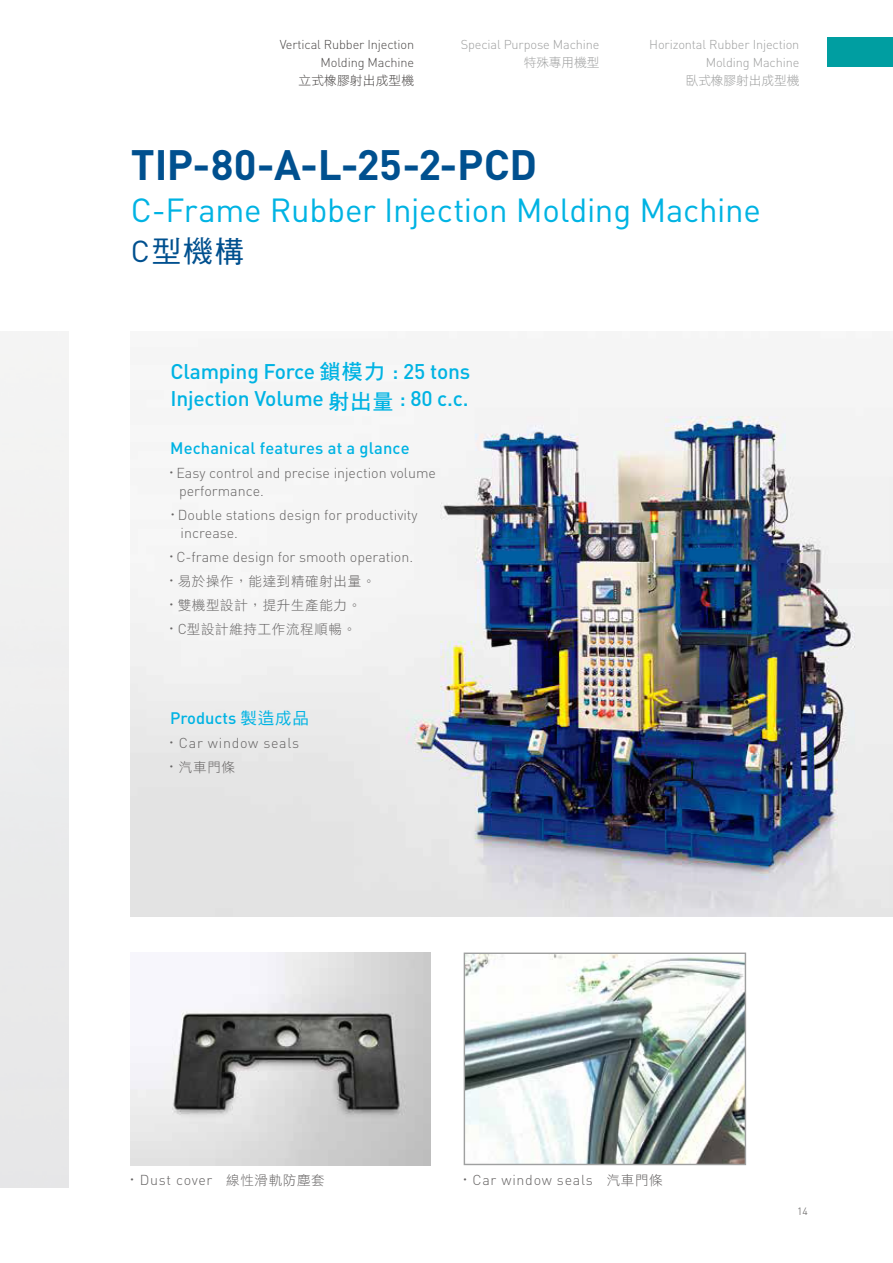
<style>
.page{position:relative;width:893px;height:1263px;background:#fff}
.page>*{position:absolute;margin:0;border:0;box-sizing:border-box;transform-origin:0 0}
.t1{font:700 42px "DIN Pro";letter-spacing:-.005em;color:#00508f}
.t2{font:33px "DIN Pro";letter-spacing:-.01em;color:#00b3e3}
.t3{font:30px "DF Hei Std W5";color:#00508f}
.t4{font:500 21px/27px "DIN Pro";letter-spacing:-.01em;color:#00b3e3}
.t5{font:500 16.5px "DIN Pro";letter-spacing:.01em;color:#00b3e3}
.t6{font:300 14.25px/18px "DIN Pro";color:#666464}
.t7{font:300 14.25px "DIN Pro";letter-spacing:.05em;color:#666464}
.t8{font:300 14.25px "DIN Pro";letter-spacing:.04em;color:#666464}
.t9{font:13.5px "DF Hei Std W3";letter-spacing:.05em;color:#666464}
.t10{font:300 12.75px/18px "DIN Pro";letter-spacing:-.01em;color:#9fa0a0;text-align:right}
.t11{font:300 12.75px/18px "DIN Pro";letter-spacing:-.01em;color:#4c4948;text-align:right}
.t12{font:12.75px "DF Hei Std W3";letter-spacing:-.01em;color:#9fa0a0}
.t13{font:12.75px "DF Hei Std W3";letter-spacing:.01em;color:#4c4948}
.t14{font:300 10.5px "DIN Pro";color:#595757}
.s1{font-family:"DIN Pro"}
.s2{font-family:"DF Hei Std W7";font-weight:400}
.s3{font-family:"DIN Pro";font-weight:300;font-size:14.25px}
.s4{font-family:"DF Hei Std W5";font-weight:400}
.s5{font-family:"DF Hei Std W3";font-weight:400;font-size:13.5px}
</style>
<div class="page">
<div style="left:827px;top:37px;width:66px;height:30px;background:#009ea1"></div>
<img style="left:131px;top:952px;width:299px;height:213px">
<img style="left:131px;top:407px;width:762px;height:509px">
<img style="left:466px;top:954px;width:278px;height:209px">
<div style="left:464px;top:952px;width:282px;height:213px;border:1px solid #9fa0a0"></div>
<p class="t11" style="left:280px;top:35px;width:136px">Vertical Rubber Injection<br>Molding Machine</p>
<p class="t13" style="left:298px;top:73px;width:117px">立式橡膠射出成型機</p>
<p class="t10" style="left:461px;top:35px;width:140px">Special Purpose Machine</p>
<p class="t12" style="left:524px;top:55px;width:77px">特殊專用機型</p>
<p class="t10" style="left:649px;top:35px;width:152px">Horizontal Rubber Injection<br>Molding Machine</p>
<p class="t12" style="left:686px;top:73px;width:115px">臥式橡膠射出成型機</p>
<h1 class="t1" style="left:131px;top:136px;width:408px">TIP-80-A-L-25-2-PCD</h1>
<h2 class="t2" style="left:131px;top:187px;width:631px">C-Frame Rubber Injection Molding Machine</h2>
<h3 class="t3" style="left:131px;top:235px;width:115px"><span class="s1">C</span>型機構</h3>
<h3 class="t4" style="left:170px;top:357px;width:301px">Clamping Force <span class="s2">鎖模力</span> : 25 tons<br>Injection Volume <span class="s2">射出量</span> : 80 c.c.</h3>
<p class="t5" style="left:170px;top:437px;width:241px">Mechanical features at a glance</p>
<p class="t6" style="left:179px;top:463px;width:258px;text-indent:-9px"><sup>•</sup> Easy control and precise injection volume performance.</p>
<p class="t6" style="left:181px;top:505px;width:239px;text-indent:-9px"><sup>•</sup> Double stations design for productivity increase.</p>
<p class="t6" style="left:170px;top:547px;width:245px"><sup>•</sup> C-frame design for smooth operation.</p>
<p class="t9" style="left:170px;top:574px;width:207px"><sup>•</sup> 易於操作，能達到精確射出量。</p>
<p class="t9" style="left:170px;top:598px;width:193px"><sup>•</sup> 雙機型設計，提升生產能力。</p>
<p class="t9" style="left:170px;top:622px;width:188px"><sup>•</sup> <span class="s3">C</span>型設計維持工作流程順暢。</p>
<p class="t5" style="left:170px;top:707px;width:140px">Products <span class="s4">製造成品</span></p>
<p class="t7" style="left:170px;top:733px;width:131px"><sup>•</sup> Car window seals</p>
<p class="t9" style="left:170px;top:760px;width:66px"><sup>•</sup> 汽車門條</p>
<p class="t8" style="left:131px;top:1170px;width:195px"><sup>•</sup> Dust cover <span class="s5">線性滑軌防塵套</span></p>
<p class="t7" style="left:464px;top:1170px;width:201px"><sup>•</sup> Car window seals <span class="s5">汽車門條</span></p>
<p class="t14" style="left:797px;top:1204px;width:12px">14</p>
</div>
